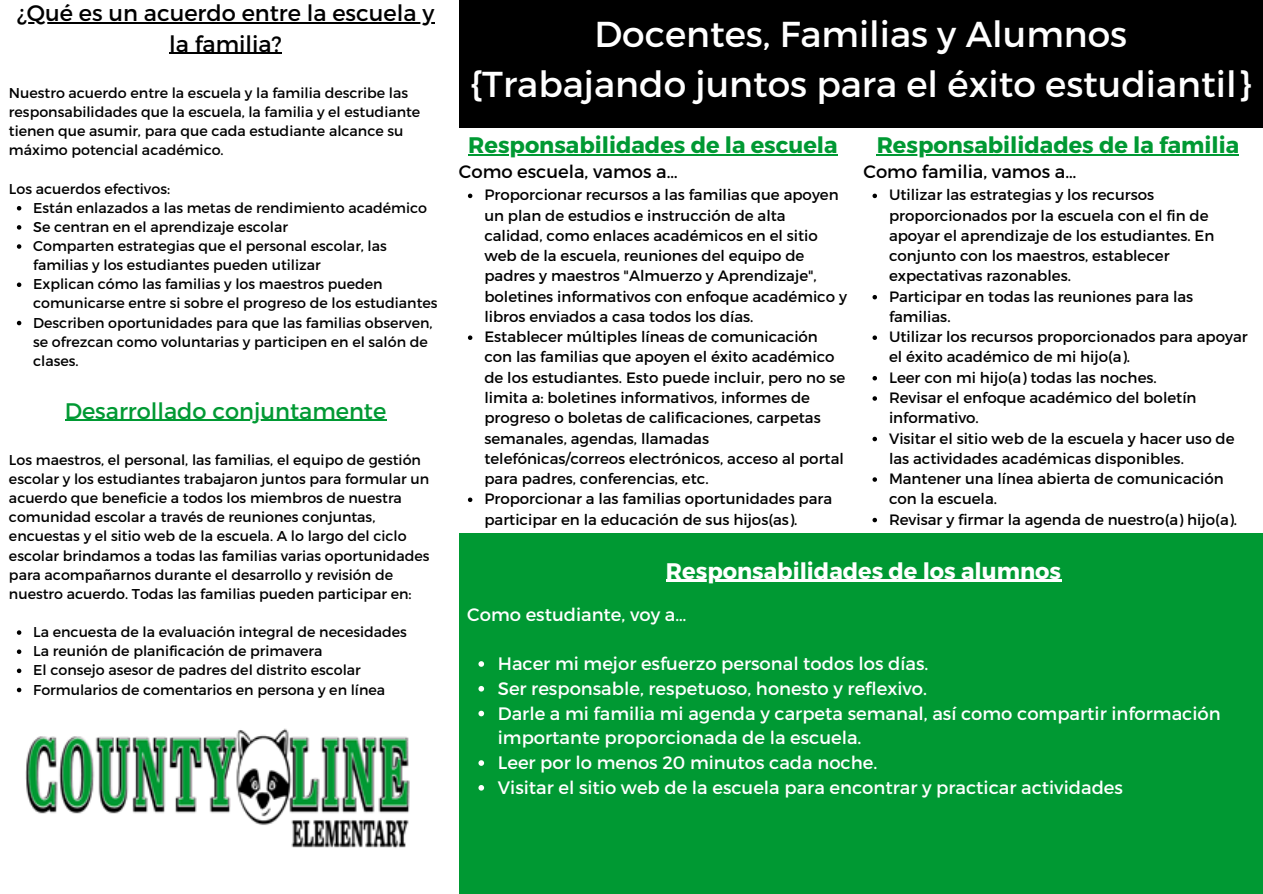
<style>
.page{position:relative;width:1263px;height:894px;background:#fff}
.page>*{position:absolute;margin:0;border:0;box-sizing:border-box;transform-origin:0 0}
.t1{font:36px "Montserrat";color:#fff}
.t2{font:700 22.5px "Montserrat";color:#093}
.t3{font:22.5px/30.3px "Montserrat";color:#000;text-align:center}
.t4{font:700 22.5px "Montserrat";color:#fff}
.t5{font:22.5px "Montserrat";color:#093}
.t6{font:18px/24.8px "Montserrat";color:#fff}
.t7{font:18px "Montserrat";color:#000}
.t8{font:15px/20.2px "Montserrat";color:#000}
.t9{font:14.25px/19px "Montserrat";color:#000}
</style>
<div class="page">
<div style="left:459px;top:533px;width:803px;height:359px;background:#093"></div>
<div style="left:459px;top:0;width:803px;height:128px;background:#000"></div>
<img style="left:26px;top:728px;width:384px;height:120px">
<svg style="left:17px;top:206px;width:4px;height:4px"></svg>
<svg style="left:17px;top:225px;width:4px;height:4px"></svg>
<svg style="left:17px;top:244px;width:4px;height:5px"></svg>
<svg style="left:17px;top:282px;width:4px;height:5px"></svg>
<svg style="left:17px;top:321px;width:4px;height:4px"></svg>
<svg style="left:17px;top:630px;width:4px;height:4px"></svg>
<svg style="left:17px;top:649px;width:4px;height:4px"></svg>
<svg style="left:17px;top:668px;width:4px;height:5px"></svg>
<svg style="left:17px;top:687px;width:4px;height:5px"></svg>
<hr style="left:17px;top:22px;width:417px;height:2px;background:#000">
<hr style="left:169px;top:53px;width:113px;height:1px;background:#000">
<hr style="left:65px;top:420px;width:321px;height:1px;background:#093">
<svg style="left:468px;top:193px;width:4px;height:5px"></svg>
<svg style="left:468px;top:335px;width:4px;height:5px"></svg>
<svg style="left:468px;top:497px;width:4px;height:5px"></svg>
<hr style="left:468px;top:154px;width:370px;height:1px;background:#093">
<svg style="left:872px;top:193px;width:5px;height:5px"></svg>
<svg style="left:872px;top:295px;width:5px;height:4px"></svg>
<svg style="left:872px;top:335px;width:5px;height:5px"></svg>
<svg style="left:872px;top:376px;width:5px;height:4px"></svg>
<svg style="left:872px;top:396px;width:5px;height:4px"></svg>
<svg style="left:872px;top:436px;width:5px;height:5px"></svg>
<svg style="left:872px;top:477px;width:5px;height:4px"></svg>
<svg style="left:872px;top:517px;width:5px;height:5px"></svg>
<hr style="left:877px;top:154px;width:362px;height:1px;background:#093">
<hr style="left:666px;top:579px;width:395px;height:2px;background:#fff">
<svg style="left:478px;top:661px;width:6px;height:5px"></svg>
<svg style="left:478px;top:686px;width:6px;height:5px"></svg>
<svg style="left:478px;top:710px;width:6px;height:6px"></svg>
<svg style="left:478px;top:760px;width:6px;height:5px"></svg>
<svg style="left:478px;top:785px;width:6px;height:5px"></svg>
<p class="t3" style="left:17px;top:-3px;width:419px">¿Qué es un acuerdo entre la escuela y la familia?</p>
<p class="t9" style="left:9px;top:83px;width:413px">Nuestro acuerdo entre la escuela y la familia describe las responsabilidades que la escuela, la familia y el estudiante tienen que asumir, para que cada estudiante alcance su máximo potencial académico.</p>
<p class="t9" style="left:9px;top:178px;width:163px">Los acuerdos efectivos:</p>
<p class="t9" style="left:33px;top:197px;width:395px">Están enlazados a las metas de rendimiento académico</p>
<p class="t9" style="left:33px;top:216px;width:256px">Se centran en el aprendizaje escolar</p>
<p class="t9" style="left:33px;top:235px;width:355px">Comparten estrategias que el personal escolar, las familias y los estudiantes pueden utilizar</p>
<p class="t9" style="left:33px;top:274px;width:406px">Explican cómo las familias y los maestros pueden comunicarse entre si sobre el progreso de los estudiantes</p>
<p class="t9" style="left:33px;top:312px;width:401px">Describen oportunidades para que las familias observen, se ofrezcan como voluntarias y participen en el salón de clases.</p>
<p class="t5" style="left:65px;top:396px;width:323px">Desarrollado conjuntamente</p>
<p class="t9" style="left:9px;top:449px;width:422px">Los maestros, el personal, las familias, el equipo de gestión escolar y los estudiantes trabajaron juntos para formular un acuerdo que beneficie a todos los miembros de nuestra comunidad escolar a través de reuniones conjuntas, encuestas y el sitio web de la escuela. A lo largo del ciclo escolar brindamos a todas las familias varias oportunidades para acompañarnos durante el desarrollo y revisión de nuestro acuerdo. Todas las familias pueden participar en:</p>
<p class="t9" style="left:33px;top:621px;width:375px">La encuesta de la evaluación integral de necesidades</p>
<p class="t9" style="left:33px;top:640px;width:291px">La reunión de planificación de primavera</p>
<p class="t9" style="left:33px;top:659px;width:329px">El consejo asesor de padres del distrito escolar</p>
<p class="t9" style="left:33px;top:679px;width:353px">Formularios de comentarios en persona y en línea</p>
<p class="t1" style="left:594px;top:11px;width:534px">Docentes, Familias y Alumnos</p>
<p class="t1" style="left:470px;top:60px;width:782px">{Trabajando juntos para el éxito estudiantil}</p>
<p class="t2" style="left:468px;top:130px;width:371px">Responsabilidades de la escuela</p>
<p class="t7" style="left:459px;top:160px;width:220px">Como escuela, vamos a…</p>
<p class="t8" style="left:484px;top:184px;width:364px">Proporcionar recursos a las familias que apoyen un plan de estudios e instrucción de alta calidad, como enlaces académicos en el sitio web de la escuela, reuniones del equipo de padres y maestros "Almuerzo y Aprendizaje", boletines informativos con enfoque académico y libros enviados a casa todos los días.</p>
<p class="t8" style="left:484px;top:326px;width:362px">Establecer múltiples líneas de comunicación con las familias que apoyen el éxito académico de los estudiantes. Esto puede incluir, pero no se limita a: boletines informativos, informes de progreso o boletas de calificaciones, carpetas semanales, agendas, llamadas telefónicas/correos electrónicos, acceso al portal para padres, conferencias, etc.</p>
<p class="t8" style="left:484px;top:488px;width:349px">Proporcionar a las familias oportunidades para participar en la educación de sus hijos(as).</p>
<p class="t2" style="left:877px;top:130px;width:364px">Responsabilidades de la familia</p>
<p class="t7" style="left:863px;top:160px;width:214px">Como familia, vamos a…</p>
<p class="t8" style="left:889px;top:184px;width:327px">Utilizar las estrategias y los recursos proporcionados por la escuela con el fin de apoyar el aprendizaje de los estudiantes. En conjunto con los maestros, establecer expectativas razonables.</p>
<p class="t8" style="left:889px;top:285px;width:306px">Participar en todas las reuniones para las familias.</p>
<p class="t8" style="left:889px;top:326px;width:360px">Utilizar los recursos proporcionados para apoyar el éxito académico de mi hijo(a).</p>
<p class="t8" style="left:889px;top:366px;width:269px">Leer con mi hijo(a) todas las noches.</p>
<p class="t8" style="left:889px;top:386px;width:309px">Revisar el enfoque académico del boletín informativo.</p>
<p class="t8" style="left:889px;top:427px;width:347px">Visitar el sitio web de la escuela y hacer uso de las actividades académicas disponibles.</p>
<p class="t8" style="left:889px;top:467px;width:336px">Mantener una línea abierta de comunicación con la escuela.</p>
<p class="t8" style="left:889px;top:508px;width:350px">Revisar y firmar la agenda de nuestro(a) hijo(a).</p>
<p class="t4" style="left:666px;top:555px;width:397px">Responsabilidades de los alumnos</p>
<p class="t6" style="left:467px;top:600px;width:221px">Como estudiante, voy a…</p>
<p class="t6" style="left:498px;top:650px;width:432px">Hacer mi mejor esfuerzo personal todos los días.</p>
<p class="t6" style="left:498px;top:675px;width:431px">Ser responsable, respetuoso, honesto y reflexivo.</p>
<p class="t6" style="left:498px;top:699px;width:724px">Darle a mi familia mi agenda y carpeta semanal, así como compartir información importante proporcionada de la escuela.</p>
<p class="t6" style="left:498px;top:749px;width:381px">Leer por lo menos 20 minutos cada noche.</p>
<p class="t6" style="left:498px;top:774px;width:627px">Visitar el sitio web de la escuela para encontrar y practicar actividades</p>
</div>
